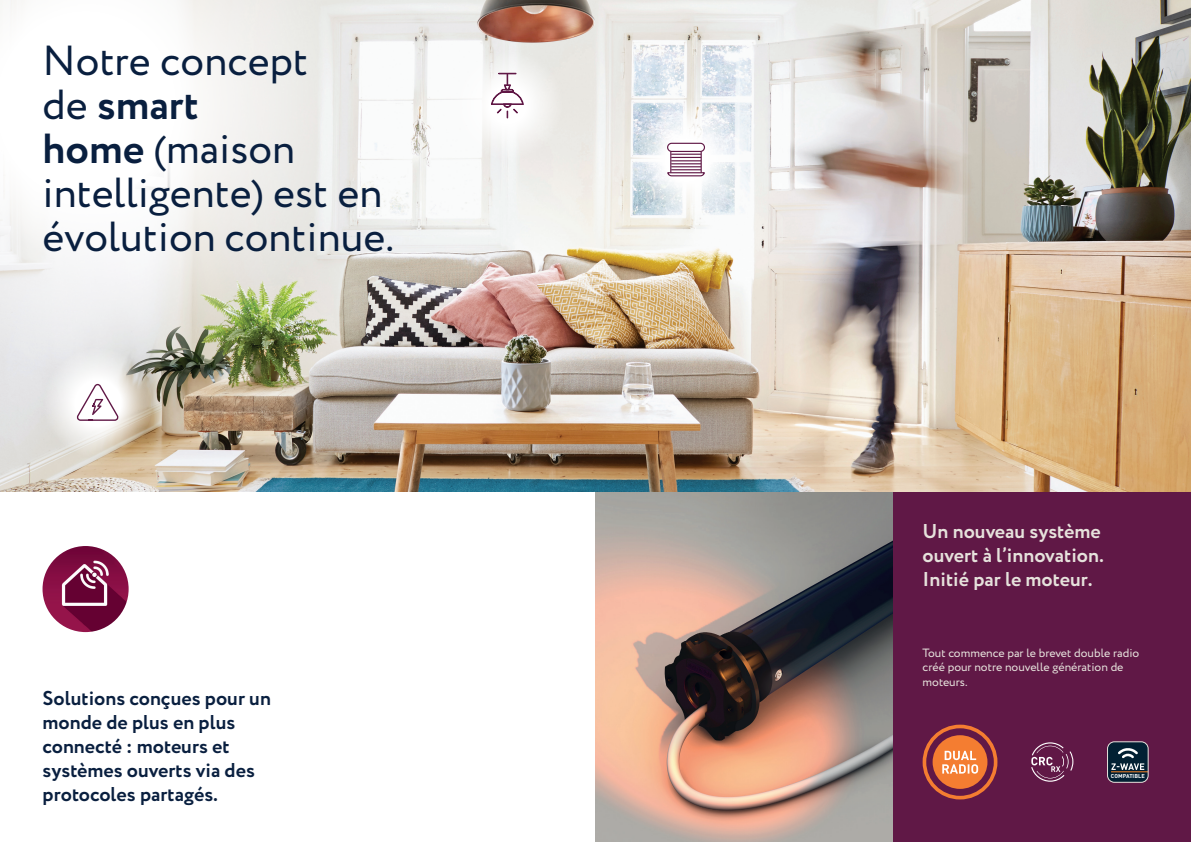
<style>
.page{position:relative;width:1191px;height:842px;background:#fff}
.page>*{position:absolute;margin:0;border:0;box-sizing:border-box;transform-origin:0 0}
.t1{font:42px/44px "Circe";color:#091f3f}
.t2{font:700 20px/24px "Circe";color:#091f3f}
.t3{font:700 20px/24px "Circe";color:#e6e2dc}
.t4{font:12px/14.4px "Circe";color:#e6e2dc}
.t5{font:700 5.6px "DINOT";letter-spacing:.01em;color:#fff}
.s1{font-weight:700}
</style>
<div class="page">
<img style="left:595px;top:491px;width:298px;height:351px">
<div style="left:893px;top:0;width:298px;height:842px;background:#601846"></div>
<img style="left:0;top:0;width:1191px;height:491px">
<svg style="left:0;top:0;width:346px;height:376px"></svg>
<img style="left:43px;top:546px;width:86px;height:86px;border-radius:43px">
<svg style="left:452px;top:49px;width:110px;height:111px;fill:#f6f6f5"></svg>
<svg style="left:491px;top:73px;width:33px;height:45px"></svg>
<svg style="left:43px;top:347px;width:110px;height:110px"></svg>
<svg style="left:77px;top:384px;width:42px;height:37px"></svg>
<svg style="left:623px;top:97px;width:125px;height:125px"></svg>
<div style="left:667px;top:143px;width:37px;height:8px;background:#fff;border-radius:4px"></div>
<div style="left:667px;top:143px;width:38px;height:9px;border:1px solid #601846;border-radius:4px"></div>
<svg style="left:666px;top:152px;width:40px;height:25px"></svg>
<div style="left:932px;top:735px;width:55px;height:54px;background:#f47d31;border-radius:50%"></div>
<div style="left:922px;top:725px;width:75px;height:74px;border:4px solid #f47d31;border-radius:50%"></div>
<svg style="left:942px;top:751px;width:36px;height:23px"></svg>
<svg style="left:1031px;top:742px;width:42px;height:40px"></svg>
<svg style="left:1109px;top:742px;width:39px;height:40px"></svg>
<div style="left:1107px;top:741px;width:41px;height:42px;border:1px solid #e6e2dc;border-radius:7px"></div>
<h1 class="t1" style="left:43px;top:40px;width:353px">Notre concept<br>de <span class="s1">smart<br>home</span> (maison intelligente) est en évolution continue.</h1>
<p class="t2" style="left:43px;top:687px;width:230px">Solutions conçues pour un monde de plus en plus connecté : moteurs et systèmes ouverts via des protocoles partagés.</p>
<p class="t3" style="left:922px;top:521px;width:183px">Un nouveau système ouvert à l’innovation.<br>Initié par le moteur.</p>
<p class="t4" style="left:922px;top:646px;width:218px">Tout commence par le brevet double radio créé pour notre nouvelle génération de moteurs.</p>
<p class="t5" style="left:1111px;top:771px;width:35px">COMPATIBLE</p>
</div>
